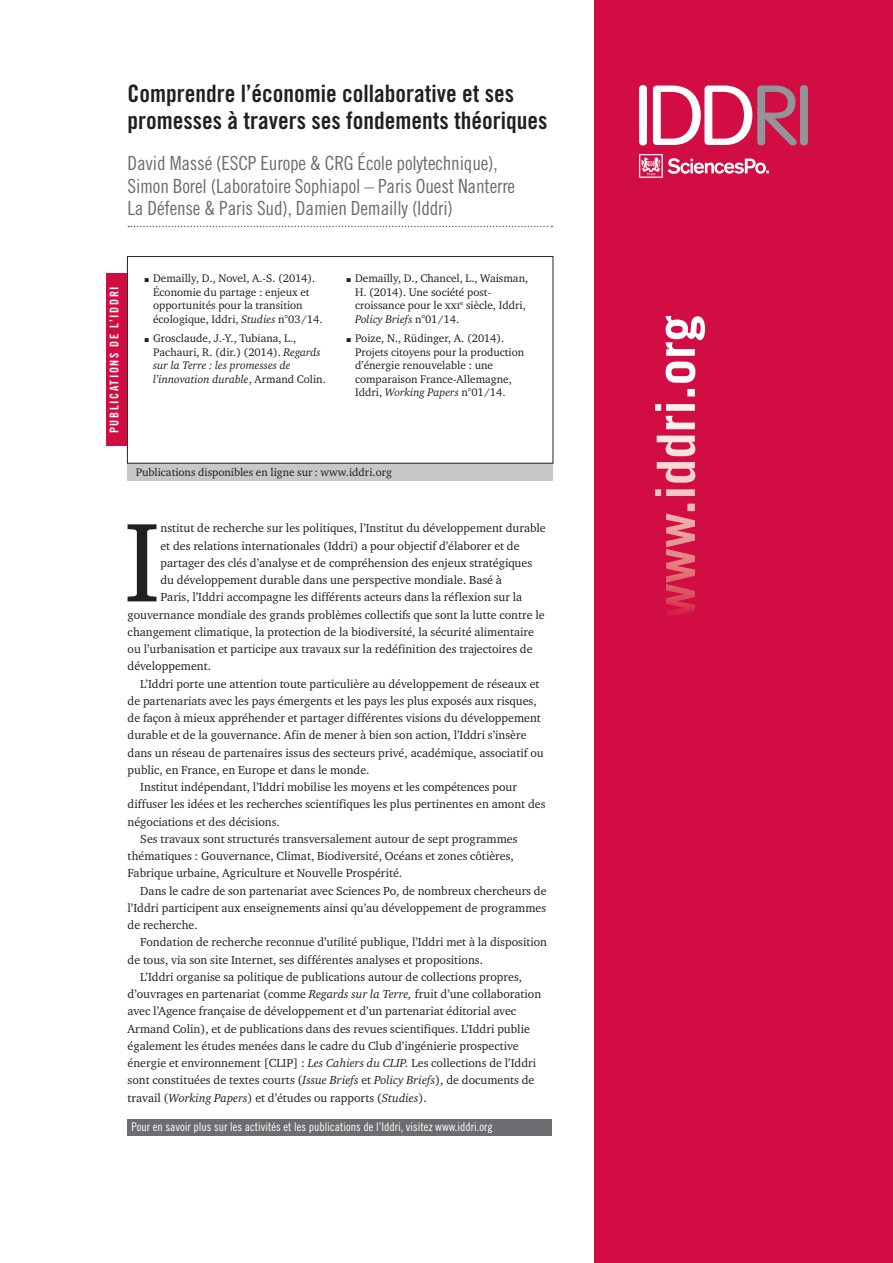
<style>
.page{position:relative;width:893px;height:1263px;background:#fff}
.page>*{position:absolute;margin:0;border:0;box-sizing:border-box;transform-origin:0 0}
.Texte4e{font:114.9px "Charter ITC";color:#231f20}
.t4e{font:24px/27px "Trade Gothic LT Std Bd Cn 20";color:#231f20}
.auteurUne{font:19.5px/22.5px "Trade Gothic LT Std Cn 18";letter-spacing:-.01em;color:#6c6d70}
.Texte4e-2{font:12px/17.2px "Charter ITC";color:#231f20}
.txtTableau{font:12px "Trade Gothic LT Std Cn 18";color:#fff}
.t1{font:12px "Trade Gothic LT Std Bd Cn 20";letter-spacing:.14em;color:#fff}
.txtBiblio2{font:11.25px/13.5px "Charter ITC";color:#231f20}
.s1{font-style:italic}
</style>
<div class="page">
<div style="left:594px;top:0;width:299px;height:1263px;background:#d20d44"></div>
<svg style="left:655px;top:316px;width:50px;height:299px"></svg>
<svg style="left:639px;top:154px;width:130px;height:24px"></svg>
<div style="left:639px;top:85px;width:8px;height:60px;background:#fff;border-radius:4px"></div>
<svg style="left:653px;top:86px;width:144px;height:59px"></svg>
<div style="left:800px;top:85px;width:8px;height:60px;background:#939598;border-radius:4px"></div>
<svg style="left:128px;top:226px;width:424px;height:1px"></svg>
<div style="left:127px;top:463px;width:426px;height:18px;background:#c7c8ca"></div>
<div style="left:127px;top:256px;width:426px;height:207px;border:1px solid #231f20"></div>
<div style="left:106px;top:274px;width:21px;height:172px;background:#d20d44"></div>
<div style="left:127px;top:1119px;width:425px;height:16px;background:#6c6d70"></div>
<p class="t4e" style="left:128px;top:80px;width:421px">Comprendre l’économie collaborative et ses promesses à travers ses fondements théoriques</p>
<p class="auteurUne" style="left:128px;top:152px;width:389px">David Massé (ESCP Europe &amp; CRG École polytechnique),<br>Simon Borel (Laboratoire Sophiapol – Paris Ouest Nanterre<br>La Défense &amp; Paris Sud), Damien Demailly (Iddri)</p>
<p class="t1" style="left:107px;top:433px;width:149px;rotate:-90deg">PUBLICATIONS DE L’IDDRI</p>
<p class="txtBiblio2" style="left:153px;top:271px;width:171px">Demailly, D., Novel, A.-S. (2014).<br>Économie du partage : enjeux et opportunités pour la transition écologique, Iddri, <span class="s1">Studies</span> n°03/14.</p>
<p class="txtBiblio2" style="left:153px;top:332px;width:174px">Grosclaude, J.-Y., Tubiana, L., Pachauri, R. (dir.) (2014). <span class="s1">Regards sur la Terre : les promesses de l’innovation durable</span>, Armand Colin.</p>
<p class="txtBiblio2" style="left:355px;top:271px;width:175px">Demailly, D., Chancel, L., Waisman,<br>H. (2014). Une société post&shy;croissance pour le xxi<sup>e</sup> siècle, Iddri,<br><span class="s1">Policy Briefs</span> n°01/14.</p>
<p class="txtBiblio2" style="left:355px;top:332px;width:171px">Poize, N., Rüdinger, A. (2014).<br>Projets citoyens pour la production d’énergie renouvelable : une comparaison France-Allemagne,<br>Iddri, <span class="s1">Working Papers</span> n°01/14.</p>
<p class="txtBiblio2" style="left:136px;top:465px;width:258px">Publications disponibles en ligne sur : www.iddri.org</p>
<p class="Texte4e" style="left:124px;top:490px;width:38px">I</p>
<p class="Texte4e-2" style="left:161px;top:520px;width:387px">nstitut de recherche sur les politiques, l’Institut du développement durable</p>
<p class="Texte4e-2" style="left:161px;top:537px;width:361px">et des relations internationales (Iddri) a pour objectif d’élaborer et de</p>
<p class="Texte4e-2" style="left:161px;top:554px;width:373px">partager des clés d’analyse et de compréhension des enjeux stratégiques</p>
<p class="Texte4e-2" style="left:161px;top:571px;width:343px">du développement durable dans une perspective mondiale. Basé à</p>
<p class="Texte4e-2" style="left:161px;top:589px;width:363px">Paris, l’Iddri accompagne les différents acteurs dans la réflexion sur la</p>
<p class="Texte4e-2" style="left:128px;top:606px;width:419px">gouvernance mondiale des grands problèmes collectifs que sont la lutte contre le</p>
<p class="Texte4e-2" style="left:128px;top:623px;width:408px">changement climatique, la protection de la biodiversité, la sécurité alimentaire</p>
<p class="Texte4e-2" style="left:128px;top:640px;width:407px">ou l’urbanisation et participe aux travaux sur la redéfinition des trajectoires de</p>
<p class="Texte4e-2" style="left:128px;top:658px;width:85px">développement.</p>
<p class="Texte4e-2" style="left:128px;top:675px;width:418px;text-indent:13px">L’Iddri porte une attention toute particulière au développement de réseaux et de partenariats avec les pays émergents et les pays les plus exposés aux risques, de façon à mieux appréhender et partager différentes visions du développement durable et de la gouvernance. Afin de mener à bien son action, l’Iddri s’insère dans un réseau de partenaires issus des secteurs privé, académique, associatif ou public, en France, en Europe et dans le monde.</p>
<p class="Texte4e-2" style="left:128px;top:778px;width:419px;text-indent:13px">Institut indépendant, l’Iddri mobilise les moyens et les compétences pour diffuser les idées et les recherches scientifiques les plus pertinentes en amont des négociations et des décisions.</p>
<p class="Texte4e-2" style="left:128px;top:830px;width:391px;text-indent:13px">Ses travaux sont structurés transversalement autour de sept programmes thématiques : Gouvernance, Climat, Biodiversité, Océans et zones côtières,<br>Fabrique urbaine, Agriculture et Nouvelle Prospérité.</p>
<p class="Texte4e-2" style="left:128px;top:882px;width:420px;text-align:justify;text-indent:13px">Dans le cadre de son partenariat avec Sciences Po, de nombreux chercheurs de l’Iddri participent aux enseignements ainsi qu’au développement de programmes de recherche.</p>
<p class="Texte4e-2" style="left:128px;top:934px;width:421px;text-indent:13px">Fondation de recherche reconnue d’utilité publique, l’Iddri met à la disposition de tous, via son site Internet, ses différentes analyses et propositions.</p>
<p class="Texte4e-2" style="left:128px;top:968px;width:415px;text-indent:13px">L’Iddri organise sa politique de publications autour de collections propres, d’ouvrages en partenariat (comme <span class="s1">Regards sur la Terre,</span> fruit d’une collaboration avec l’Agence française de développement et d’un partenariat éditorial avec Armand Colin), et de publications dans des revues scientifiques. L’Iddri publie également les études menées dans le cadre du Club d’ingénierie prospective énergie et environnement [CLIP] : <span class="s1">Les Cahiers du CLIP.</span> Les collections de l’Iddri sont constituées de textes courts (<span class="s1">Issue Briefs</span> et <span class="s1">Policy Briefs</span>), de documents de travail (<span class="s1">Working Papers</span>) et d’études ou rapports (<span class="s1">Studies</span>).</p>
<p class="txtTableau" style="left:131px;top:1120px;width:363px">Pour en savoir plus sur les activités et les publications de l’Iddri, visitez www.iddri.org</p>
</div>
